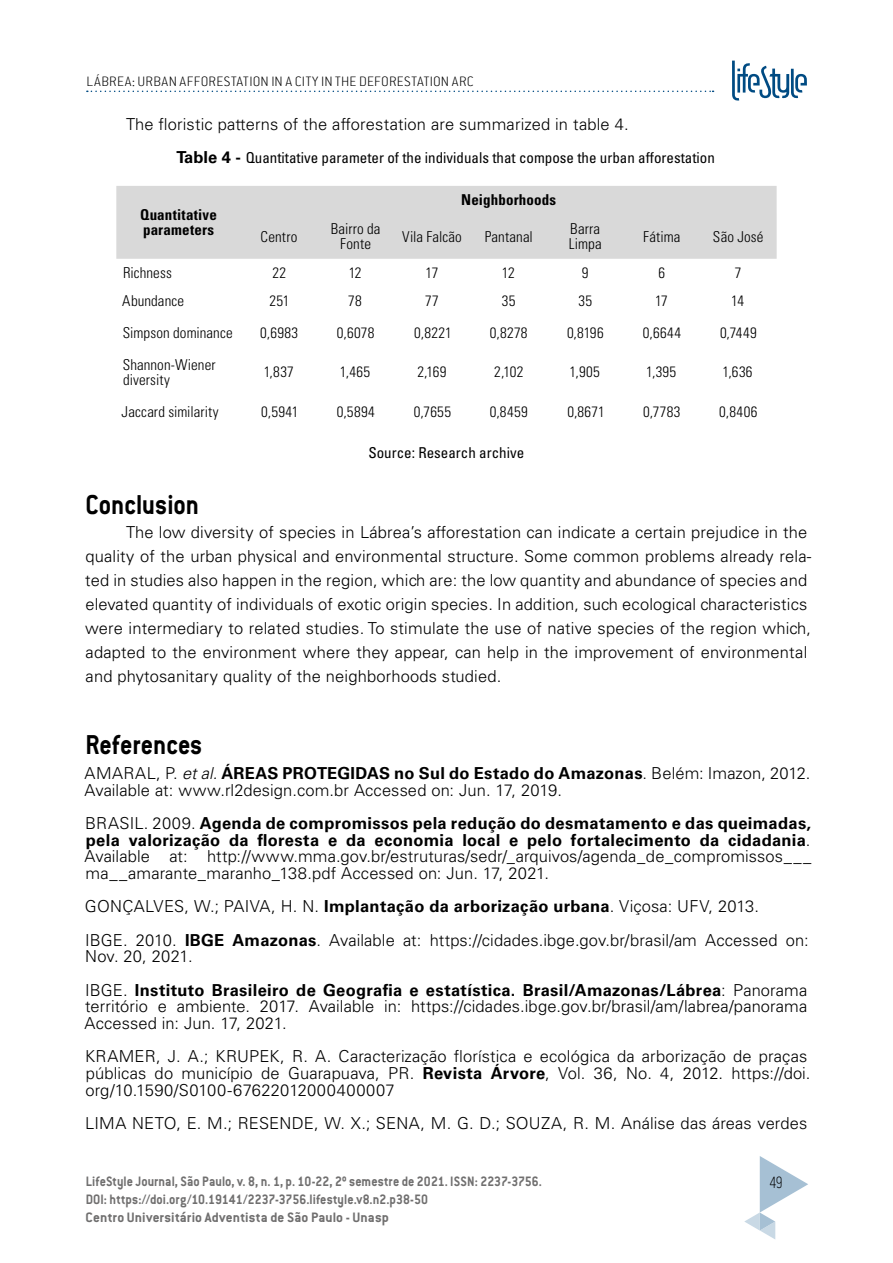
<style>
.page{position:relative;width:893px;height:1263px;background:#fff}
.page>*{position:absolute;margin:0;border:0;box-sizing:border-box;transform-origin:0 0}
.t1{font:700 30px "Conduit ITC Std";color:#000;scale:.9 1}
.t2{font:200 18px "Conduit ITC Std";color:#000;scale:.75 1}
.t3{font:300 16.5px/16.5px "Univers LT Std";letter-spacing:.01em;color:#000}
.t4{font:700 16.5px/33.5px "Univers LT Std";letter-spacing:.02em;color:#000}
.t5{font:300 condensed 15px/15px "Univers LT Std";letter-spacing:.01em;color:#000}
.t6{font:700 15px/18px "Conduit ITC Std";letter-spacing:.005em;color:#706f6f;scale:.91 1}
.t7{font:condensed 15px "Univers LT Std";color:#000}
.t8{font:200 15px "Conduit ITC Std";letter-spacing:.02em;color:#000}
.t9{font:700 condensed 15px/15px "Univers LT Std";letter-spacing:.01em;color:#000}
.s1{font-weight:700;font-stretch:normal;font-size:16.5px}
.s2{font-style:italic}
.s3{font-weight:700}
.s4{font-weight:300}
</style>
<div class="page">
<svg style="left:744px;top:1156px;width:64px;height:83px"></svg>
<svg style="left:87px;top:91px;width:627px;height:1px"></svg>
<svg style="left:732px;top:61px;width:75px;height:40px"></svg>
<div style="left:116px;top:186px;width:661px;height:73px;background:#d9d9d9"></div>
<p class="t8" style="left:87px;top:73px;width:389px">LÁBREA: URBAN AFFORESTATION IN A CITY IN THE DEFORESTATION ARC</p>
<p class="t3" style="left:126px;top:116px;width:504px">The floristic patterns of the afforestation are summarized in table 4.</p>
<p class="t7" style="left:177px;top:148px;width:540px"><span class="s1">Table 4 -</span> Quantitative parameter of the individuals that compose the urban afforestation</p>
<p class="t9" style="left:140px;top:207px;width:78px">Quantitative parameters</p>
<p class="t9" style="left:461px;top:192px;width:96px">Neighborhoods</p>
<p class="t5" style="left:261px;top:229px;width:38px">Centro</p>
<p class="t5" style="left:331px;top:221px;width:51px;text-align:center">Bairro da<br>Fonte</p>
<p class="t5" style="left:402px;top:229px;width:61px">Vila Falcão</p>
<p class="t5" style="left:485px;top:229px;width:50px">Pantanal</p>
<p class="t5" style="left:569px;top:221px;width:34px">Barra<br>Limpa</p>
<p class="t5" style="left:643px;top:229px;width:39px">Fátima</p>
<p class="t5" style="left:713px;top:229px;width:52px">São José</p>
<p class="t5" style="left:123px;top:265px;width:50px">Richness</p>
<p class="t5" style="left:272px;top:265px;width:15px">22</p>
<p class="t5" style="left:349px;top:265px;width:14px">12</p>
<p class="t5" style="left:425px;top:265px;width:14px">17</p>
<p class="t5" style="left:502px;top:265px;width:14px">12</p>
<p class="t5" style="left:582px;top:265px;width:8px">9</p>
<p class="t5" style="left:659px;top:265px;width:8px">6</p>
<p class="t5" style="left:735px;top:265px;width:8px">7</p>
<p class="t5" style="left:122px;top:293px;width:63px">Abundance</p>
<p class="t5" style="left:270px;top:293px;width:21px">251</p>
<p class="t5" style="left:348px;top:293px;width:15px">78</p>
<p class="t5" style="left:425px;top:293px;width:15px">77</p>
<p class="t5" style="left:502px;top:293px;width:15px">35</p>
<p class="t5" style="left:578px;top:293px;width:15px">35</p>
<p class="t5" style="left:655px;top:293px;width:14px">17</p>
<p class="t5" style="left:731px;top:293px;width:14px">14</p>
<p class="t5" style="left:123px;top:325px;width:111px">Simpson dominance</p>
<p class="t5" style="left:260px;top:325px;width:39px">0,6983</p>
<p class="t5" style="left:337px;top:325px;width:39px">0,6078</p>
<p class="t5" style="left:414px;top:325px;width:39px">0,8221</p>
<p class="t5" style="left:490px;top:325px;width:39px">0,8278</p>
<p class="t5" style="left:567px;top:325px;width:38px">0,8196</p>
<p class="t5" style="left:643px;top:325px;width:40px">0,6644</p>
<p class="t5" style="left:720px;top:325px;width:38px">0,7449</p>
<p class="t5" style="left:123px;top:357px;width:94px">Shannon-Wiener diversity</p>
<p class="t5" style="left:264px;top:365px;width:32px">1,837</p>
<p class="t5" style="left:340px;top:365px;width:32px">1,465</p>
<p class="t5" style="left:417px;top:365px;width:31px">2,169</p>
<p class="t5" style="left:494px;top:365px;width:31px">2,102</p>
<p class="t5" style="left:570px;top:365px;width:32px">1,905</p>
<p class="t5" style="left:646px;top:365px;width:32px">1,395</p>
<p class="t5" style="left:722px;top:365px;width:32px">1,636</p>
<p class="t5" style="left:122px;top:404px;width:99px">Jaccard similarity</p>
<p class="t5" style="left:261px;top:404px;width:39px">0,5941</p>
<p class="t5" style="left:337px;top:404px;width:40px">0,5894</p>
<p class="t5" style="left:414px;top:404px;width:39px">0,7655</p>
<p class="t5" style="left:490px;top:404px;width:40px">0,8459</p>
<p class="t5" style="left:567px;top:404px;width:39px">0,8671</p>
<p class="t5" style="left:643px;top:404px;width:39px">0,7783</p>
<p class="t5" style="left:719px;top:404px;width:40px">0,8406</p>
<p class="t7" style="left:368px;top:444px;width:157px">Source: Research archive</p>
<h1 class="t1" style="left:86px;top:487px;width:128px">Conclusion</h1>
<p class="t3" style="left:85px;top:520px;width:728px;line-height:24px;text-indent:41px">The low diversity of species in Lábrea’s afforestation can indicate a certain prejudice in the quality of the urban physical and environmental structure. Some common problems already rela&shy;ted in studies also happen in the region, which are: the low quantity and abundance of species and elevated quantity of individuals of exotic origin species. In addition, such ecological characteristics were intermediary to related studies. To stimulate the use of native species of the region which, adapted to the environment where they appear, can help in the improvement of environmental and phytosanitary quality of the neighborhoods studied.</p>
<h1 class="t1" style="left:85px;top:727px;width:132px">References</h1>
<p class="t3" style="left:85px;top:765px;width:727px">AMARAL, P. <span class="s2">et al.</span> <span class="s3">ÁREAS PROTEGIDAS no Sul do Estado do Amazonas</span>. Belém: Imazon, 2012.<br>Available at: www.rl2design.com.br Accessed on: Jun. 17, 2019.</p>
<p class="t3" style="left:85px;top:815px;width:728px;text-align:justify">BRASIL. 2009. <span class="s3">Agenda de compromissos pela redução do desmatamento e das queimadas, pela valorização da floresta e da economia local e pelo fortalecimento da cidadania</span>.<br>Available at: http://www.mma.gov.br/estruturas/sedr/_arquivos/agenda_de_compromissos___ ma__amarante_maranho_138.pdf Accessed on: Jun. 17, 2021.</p>
<p class="t3" style="left:85px;top:890px;width:725px;line-height:33.5px">GONÇALVES, W.; PAIVA, H. N. <span class="s3">Implantação da arborização urbana</span>. Viçosa: UFV, 2013.<br>IBGE. 2010. <span class="s3">IBGE Amazonas</span>. Available at: https://cidades.ibge.gov.br/brasil/am Accessed on:</p>
<p class="t4" style="left:85px;top:940px;width:724px"><span class="s4">Nov. 20, 2021.<br>IBGE.</span> Instituto Brasileiro de Geografia e estatística. Brasil/Amazonas/Lábrea<span class="s4">: Panorama</span></p>
<p class="t3" style="left:85px;top:998px;width:724px">território e ambiente. 2017. Available in: https://cidades.ibge.gov.br/brasil/am/labrea/panorama<br>Accessed in: Jun. 17, 2021.</p>
<p class="t3" style="left:85px;top:1048px;width:727px">KRAMER, J. A.; KRUPEK, R. A. Caracterização florística e ecológica da arborização de praças públicas do município de Guarapuava, PR. <span class="s3">Revista Árvore</span>, Vol. 36, No. 4, 2012. https://doi. org/10.1590/S0100-67622012000400007</p>
<p class="t3" style="left:85px;top:1115px;width:724px">LIMA NETO, E. M.; RESENDE, W. X.; SENA, M. G. D.; SOUZA, R. M. Análise das áreas verdes</p>
<p class="t6" style="left:86px;top:1171px;width:503px">LifeStyle Journal, São Paulo, v. 8, n. 1, p. 10-22, 2º semestre de 2021. ISSN: 2237-3756.<br>DOI: https://doi.org/10.19141/2237-3756.lifestyle.v8.n2.p38-50<br>Centro Universitário Adventista de São Paulo - Unasp</p>
<p class="t2" style="left:769px;top:1172px;width:19px">49</p>
</div>
